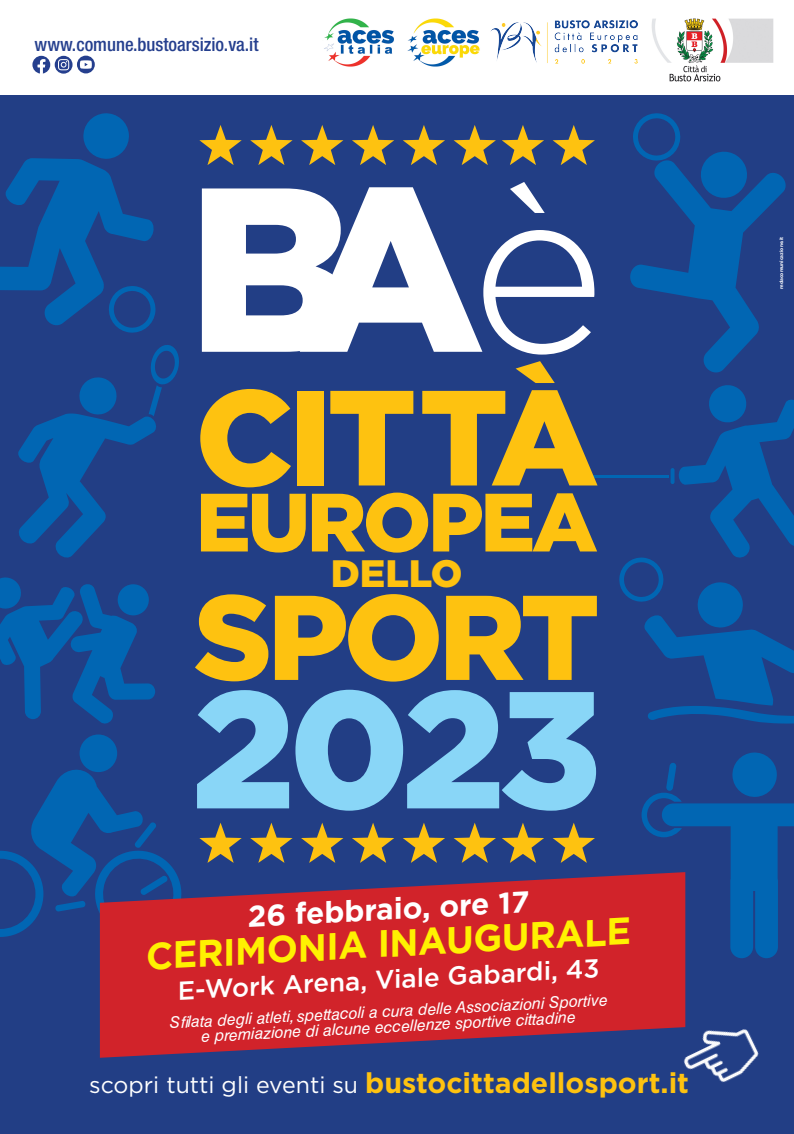
<style>
.page{position:relative;width:794px;height:1134px;background:#fff}
.page>*{position:absolute;margin:0;border:0;box-sizing:border-box;transform-origin:0 0}
.t1{font:900 233.32px "Gotham";color:#fff}
.t2{font:900 166.16px "Gotham";color:#89d6f7}
.t3{font:900 135.16px "Gotham";letter-spacing:-.04em;color:#fec210}
.t4{font:900 120.2px "Gotham";letter-spacing:-.04em;color:#fec210}
.t5{font:900 82.48px "Gotham";letter-spacing:-.04em;color:#fec210}
.t6{font:900 38.16px "Gotham";color:#fec210}
.t7{font:700 37.92px "Gotham";color:#fff101}
.t8{font:700 29.8px "Gotham";color:#fff}
.t9{font:700 28.44px "Gotham";color:#fec210}
.t10{font:500 25.96px "Gotham";color:#fff}
.t11{font:500 condensed 18.68px "Helvetica Neue LT Std";color:#253f8e}
.t12{font:italic 15.8px/15.4px "Helvetica LT Std";color:#fff;text-align:center}
.t13{font:700 4.8px "Gotham";color:#fff}
.s1{font-weight:300}
.s2{font-weight:400;font-size:23.12px;color:#fff}
</style>
<div class="page">
<div style="left:0;top:96px;width:794px;height:1038px;background:#223e85"></div>
<svg style="left:0;top:113px;width:156px;height:220px"></svg>
<div style="left:80px;top:734px;width:37px;height:38px;background:#0166b3;border-radius:50%"></div>
<svg style="left:0;top:766px;width:175px;height:176px"></svg>
<svg style="left:630px;top:113px;width:156px;height:260px"></svg>
<svg style="left:0;top:577px;width:155px;height:147px"></svg>
<hr style="left:590px;top:475px;width:78px;height:2px;background:#0166b3">
<svg style="left:18px;top:345px;width:161px;height:213px"></svg>
<svg style="left:641px;top:752px;width:153px;height:206px"></svg>
<svg style="left:55px;top:56px;width:18px;height:18px"></svg>
<svg style="left:58px;top:59px;width:11px;height:11px"></svg>
<div style="left:77px;top:56px;width:18px;height:17px;background:#253f8e;border-radius:50%"></div>
<svg style="left:80px;top:60px;width:12px;height:9px"></svg>
<svg style="left:32px;top:56px;width:18px;height:18px"></svg>
<img style="left:683px;top:999px;width:76px;height:84px">
<svg style="left:199px;top:125px;width:43px;height:40px"></svg>
<svg style="left:352px;top:125px;width:42px;height:40px"></svg>
<svg style="left:250px;top:125px;width:42px;height:40px"></svg>
<svg style="left:403px;top:125px;width:42px;height:40px"></svg>
<svg style="left:502px;top:125px;width:42px;height:40px"></svg>
<svg style="left:301px;top:125px;width:42px;height:40px"></svg>
<svg style="left:453px;top:125px;width:43px;height:40px"></svg>
<svg style="left:552px;top:125px;width:43px;height:40px"></svg>
<svg style="left:199px;top:823px;width:43px;height:40px"></svg>
<svg style="left:352px;top:823px;width:42px;height:40px"></svg>
<svg style="left:250px;top:823px;width:42px;height:40px"></svg>
<svg style="left:403px;top:823px;width:42px;height:40px"></svg>
<svg style="left:502px;top:823px;width:42px;height:40px"></svg>
<svg style="left:301px;top:823px;width:42px;height:40px"></svg>
<svg style="left:453px;top:823px;width:43px;height:40px"></svg>
<svg style="left:552px;top:823px;width:43px;height:40px"></svg>
<img style="left:407px;top:18px;width:73px;height:49px">
<img style="left:324px;top:18px;width:70px;height:49px">
<img style="left:490px;top:20px;width:148px;height:44px">
<svg style="left:653px;top:18px;width:121px;height:64px"></svg>
<img style="left:652px;top:19px;width:121px;height:62px">
<svg style="left:618px;top:385px;width:176px;height:339px"></svg>
<svg style="left:100px;top:872px;width:585px;height:186px;fill:#d1232a"></svg>
<p class="t11" style="left:35px;top:33px;width:225px">www.comune.bustoarsizio.va.it</p>
<h1 class="t1" style="left:187px;top:108px;width:420px">BA<span class="s1">è</span></h1>
<h3 class="t3" style="left:195px;top:344px;width:405px">CITTÀ</h3>
<h3 class="t5" style="left:196px;top:465px;width:403px">EUROPEA</h3>
<h3 class="t6" style="left:331px;top:547px;width:133px">DELLO</h3>
<h3 class="t4" style="left:194px;top:554px;width:407px">SPORT</h3>
<h2 class="t2" style="left:192px;top:635px;width:412px">2023</h2>
<h3 class="t8" style="left:246px;top:897px;width:283px;rotate:-3deg">26 febbraio, ore 17</h3>
<h3 class="t7" style="left:144px;top:931px;width:487px;rotate:-3deg">CERIMONIA INAUGURALE</h3>
<h3 class="t10" style="left:176px;top:973px;width:424px;rotate:-3deg">E-Work Arena, Viale Gabardi, 43</h3>
<p class="t12" style="left:169px;top:1015px;width:440px;rotate:-3deg">Sfi lata degli atleti, spettacoli a cura delle Associazioni Sportive e premiazione di alcune eccellenze sportive cittadine</p>
<h3 class="t9" style="left:89px;top:1064px;width:601px"><span class="s2">scopri tutti gli eventi su</span> bustocittadellosport.it</h3>
<p class="t13" style="left:778px;top:289px;width:54px;rotate:-90deg">mdacomunicazione.it</p>
</div>
